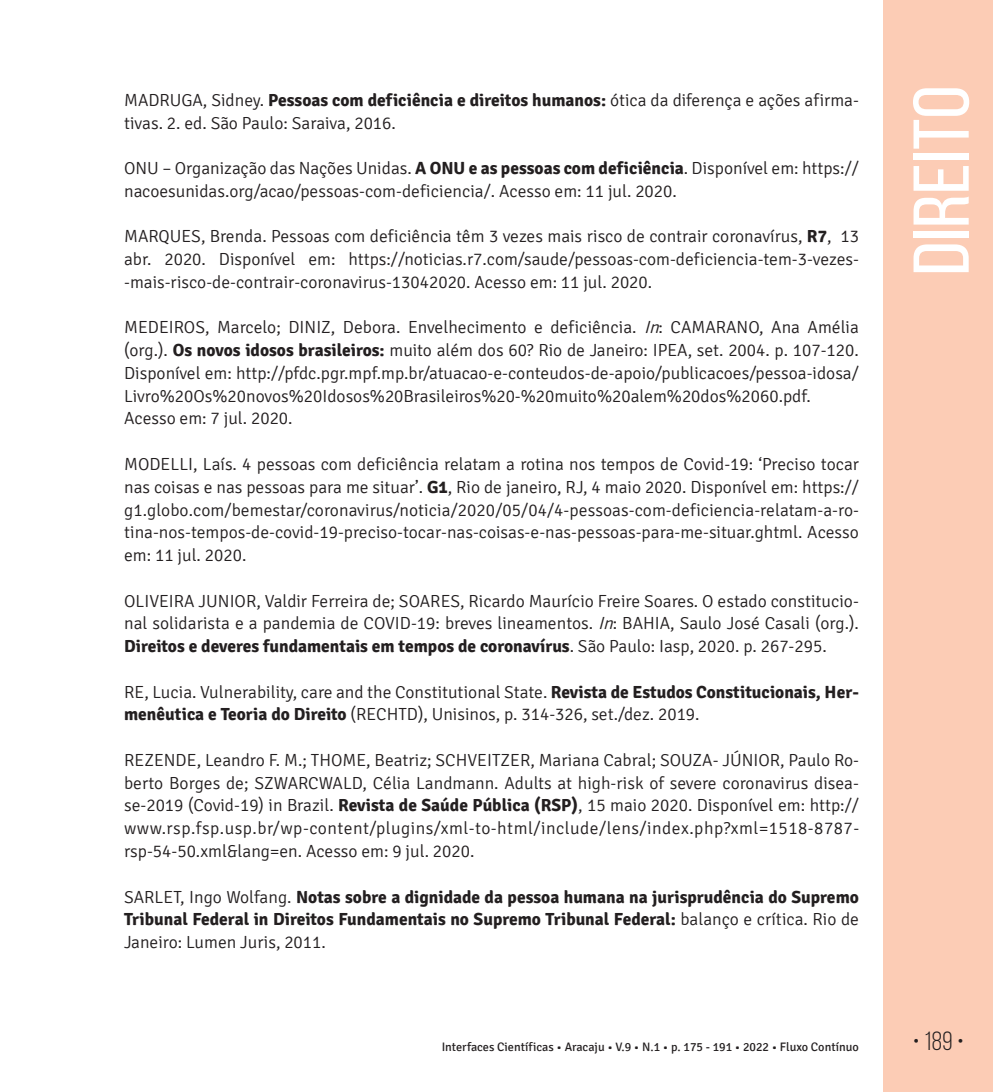
<style>
.page{position:relative;width:993px;height:1092px;background:#fff}
.page>*{position:absolute;margin:0;border:0;box-sizing:border-box;transform-origin:0 0}
.t1{font:78.75px "Bebas Neue";color:#fff;scale:1.09 1}
.t2{font:26.25px "Bebas Neue";color:#231f20}
.t3{font:300 17.5px/22.8px "Signika";color:#231f20}
.t4{font:700 17.5px/22.8px "Signika";color:#231f20;text-align:justify}
.t5{font:12.25px "Signika";color:#231f20}
.s1{font-weight:700}
.s2{font-style:italic}
.s3{font-weight:300}
</style>
<div class="page">
<div style="left:883px;top:0;width:109px;height:1091px;background:#fcccb5"></div>
<p class="t3" style="left:124px;top:89px;width:736px">MADRUGA, Sidney. <span class="s1">Pessoas com deficiência e direitos humanos:</span> ótica da diferença e ações afirma&shy;tivas. 2. ed. São Paulo: Saraiva, 2016.</p>
<p class="t3" style="left:124px;top:157px;width:736px">ONU – Organização das Nações Unidas. <span class="s1">A ONU e as pessoas com deficiência</span>. Disponível em: https:// nacoesunidas.org/acao/pessoas-com-deficiencia/. Acesso em: 11 jul. 2020.</p>
<p class="t3" style="left:124px;top:225px;width:736px;text-align:justify">MARQUES, Brenda. Pessoas com deficiência têm 3 vezes mais risco de contrair coronavírus, <span class="s1">R7</span>, 13 abr. 2020. Disponível em: https://noticias.r7.com/saude/pessoas-com-deficiencia-tem-3-vezes--mais-risco-de-contrair-coronavirus-13042020. Acesso em: 11 jul. 2020.</p>
<p class="t3" style="left:124px;top:316px;width:736px">MEDEIROS, Marcelo; DINIZ, Debora. Envelhecimento e deficiência. <span class="s2">In</span>: CAMARANO, Ana Amélia (org.). <span class="s1">Os novos idosos brasileiros:</span> muito além dos 60? Rio de Janeiro: IPEA, set. 2004. p. 107-120.<br>Disponível em: http://pfdc.pgr.mpf.mp.br/atuacao-e-conteudos-de-apoio/publicacoes/pessoa-idosa/ Livro%20Os%20novos%20Idosos%20Brasileiros%20-%20muito%20alem%20dos%2060.pdf.<br>Acesso em: 7 jul. 2020.</p>
<p class="t3" style="left:124px;top:453px;width:736px;text-align:justify">MODELLI, Laís. 4 pessoas com deficiência relatam a rotina nos tempos de Covid-19: ‘Preciso tocar nas coisas e nas pessoas para me situar’. <span class="s1">G1</span>, Rio de janeiro, RJ, 4 maio 2020. Disponível em: https:// g1.globo.com/bemestar/coronavirus/noticia/2020/05/04/4-pessoas-com-deficiencia-relatam-a-ro&shy;tina-nos-tempos-de-covid-19-preciso-tocar-nas-coisas-e-nas-pessoas-para-me-situar.ghtml. Acesso em: 11 jul. 2020.</p>
<p class="t3" style="left:124px;top:589px;width:736px;text-align:justify">OLIVEIRA JUNIOR, Valdir Ferreira de; SOARES, Ricardo Maurício Freire Soares. O estado constitucio&shy;nal solidarista e a pandemia de COVID-19: breves lineamentos. <span class="s2">In</span>: BAHIA, Saulo José Casali (org.).<br><span class="s1">Direitos e deveres fundamentais em tempos de coronavírus</span>. São Paulo: Iasp, 2020. p. 267-295.</p>
<p class="t3" style="left:124px;top:680px;width:736px">RE, Lucia. Vulnerability, care and the Constitutional State. <span class="s1">Revista de Estudos Constitucionais, Her&shy;menêutica e Teoria do Direito</span> (RECHTD), Unisinos, p. 314-326, set./dez. 2019.</p>
<p class="t3" style="left:124px;top:749px;width:736px;text-align:justify">REZENDE, Leandro F. M.; THOME, Beatriz; SCHVEITZER, Mariana Cabral; SOUZA- JÚNIOR, Paulo Ro&shy;berto Borges de; SZWARCWALD, Célia Landmann. Adults at high-risk of severe coronavirus disea&shy;se-2019 (Covid-19) in Brazil. <span class="s1">Revista de Saúde Pública (RSP)</span>, 15 maio 2020. Disponível em: http:// www.rsp.fsp.usp.br/wp-content/plugins/xml-to-html/include/lens/index.php?xml=1518-8787- rsp-54-50.xml&amp;lang=en. Acesso em: 9 jul. 2020.</p>
<p class="t4" style="left:124px;top:885px;width:736px"><span class="s3">SARLET, Ingo Wolfang.</span> Notas sobre a dignidade da pessoa humana na jurisprudência do Supremo Tribunal Federal in Direitos Fundamentais no Supremo Tribunal Federal: <span class="s3">balanço e crítica. Rio de Janeiro: Lumen Juris, 2011.</span></p>
<h1 class="t1" style="left:898px;top:275px;width:176px;rotate:-90deg">Direito</h1>
<p class="t5" style="left:441px;top:1040px;width:418px">Interfaces Científicas • Aracaju • V.9 • N.1 • p. 175 - 191 • 2022 • Fluxo Contínuo</p>
<h2 class="t2" style="left:912px;top:1026px;width:53px">• 189 •</h2>
</div>
